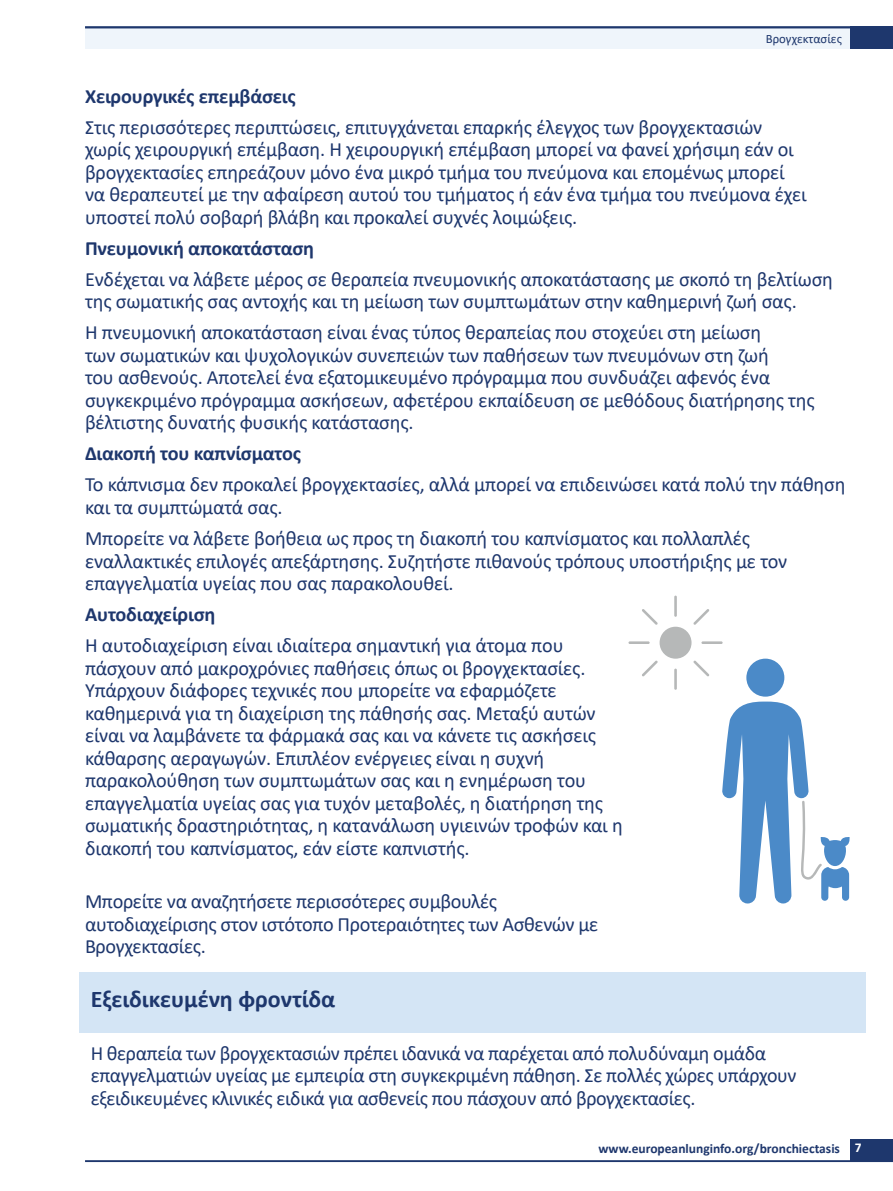
<style>
.page{position:relative;width:893px;height:1191px;background:#fff}
.page>*{position:absolute;margin:0;border:0;box-sizing:border-box;transform-origin:0 0}
.t1{font:700 24px "Calibri";color:#1e376d}
.t2{font:20.25px/22.5px "Calibri";letter-spacing:-.01em;color:#1e376d}
.t3{font:700 20.25px "Calibri";letter-spacing:-.01em;color:#1e376d}
.t4{font:700 13.5px "Calibri";color:#1e376d}
.t5{font:700 13.5px "Calibri";color:#fff}
.t6{font:12.75px "Calibri";color:#1e376d}
</style>
<div class="page">
<div style="left:85px;top:26px;width:808px;height:23px;background:#eff5fb"></div>
<div style="left:850px;top:26px;width:43px;height:23px;background:#1e376d"></div>
<div style="left:850px;top:1138px;width:43px;height:23px;background:#1e376d"></div>
<hr style="left:85px;top:26px;width:808px;height:2px;background:#1e376d">
<hr style="left:85px;top:1160px;width:808px;height:2px;background:#1e376d">
<div style="left:79px;top:971px;width:787px;height:61px;background:#d4e5f5"></div>
<div style="left:746px;top:658px;width:38px;height:38px;background:#4b8ac8;border-radius:50%"></div>
<svg style="left:722px;top:701px;width:128px;height:202px"></svg>
<div style="left:660px;top:626px;width:31px;height:32px;background:#b6b8b8;border-radius:50%"></div>
<hr style="left:674px;top:595px;width:3px;height:22px;background:#b6b8b8">
<hr style="left:674px;top:668px;width:3px;height:22px;background:#b6b8b8">
<hr style="left:701px;top:641px;width:22px;height:3px;background:#b6b8b8">
<hr style="left:628px;top:641px;width:22px;height:3px;background:#b6b8b8">
<svg style="left:693px;top:609px;width:16px;height:16px"></svg>
<svg style="left:642px;top:660px;width:16px;height:16px"></svg>
<svg style="left:693px;top:660px;width:16px;height:16px"></svg>
<svg style="left:642px;top:609px;width:16px;height:16px"></svg>
<p class="t6" style="left:766px;top:29px;width:78px">Βρογχεκτασίες</p>
<p class="t3" style="left:85px;top:82px;width:212px">Χειρουργικές επεμβάσεις</p>
<p class="t2" style="left:85px;top:115px;width:723px">Στις περισσότερες περιπτώσεις, επιτυγχάνεται επαρκής έλεγχος των βρογχεκτασιών χωρίς χειρουργική επέμβαση. Η χειρουργική επέμβαση μπορεί να φανεί χρήσιμη εάν οι βρογχεκτασίες επηρεάζουν μόνο ένα μικρό τμήμα του πνεύμονα και επομένως μπορεί να θεραπευτεί με την αφαίρεση αυτού του τμήματος ή εάν ένα τμήμα του πνεύμονα έχει υποστεί πολύ σοβαρή βλάβη και προκαλεί συχνές λοιμώξεις.</p>
<p class="t3" style="left:85px;top:234px;width:231px">Πνευμονική αποκατάσταση</p>
<p class="t2" style="left:85px;top:267px;width:750px">Ενδέχεται να λάβετε μέρος σε θεραπεία πνευμονικής αποκατάστασης με σκοπό τη βελτίωση της σωματικής σας αντοχής και τη μείωση των συμπτωμάτων στην καθημερινή ζωή σας.</p>
<p class="t2" style="left:85px;top:321px;width:731px">Η πνευμονική αποκατάσταση είναι ένας τύπος θεραπείας που στοχεύει στη μείωση<br>των σωματικών και ψυχολογικών συνεπειών των παθήσεων των πνευμόνων στη ζωή<br>του ασθενούς. Αποτελεί ένα εξατομικευμένο πρόγραμμα που συνδυάζει αφενός ένα συγκεκριμένο πρόγραμμα ασκήσεων, αφετέρου εκπαίδευση σε μεθόδους διατήρησης της βέλτιστης δυνατής φυσικής κατάστασης.</p>
<p class="t3" style="left:85px;top:439px;width:218px">Διακοπή του καπνίσματος</p>
<p class="t2" style="left:85px;top:473px;width:762px">Το κάπνισμα δεν προκαλεί βρογχεκτασίες, αλλά μπορεί να επιδεινώσει κατά πολύ την πάθηση και τα συμπτώματά σας.</p>
<p class="t2" style="left:85px;top:526px;width:704px">Μπορείτε να λάβετε βοήθεια ως προς τη διακοπή του καπνίσματος και πολλαπλές εναλλακτικές επιλογές απεξάρτησης. Συζητήστε πιθανούς τρόπους υποστήριξης με τον επαγγελματία υγείας που σας παρακολουθεί.</p>
<p class="t3" style="left:85px;top:600px;width:132px">Αυτοδιαχείριση</p>
<p class="t2" style="left:85px;top:633px;width:539px">Η αυτοδιαχείριση είναι ιδιαίτερα σημαντική για άτομα που πάσχουν από μακροχρόνιες παθήσεις όπως οι βρογχεκτασίες.<br>Υπάρχουν διάφορες τεχνικές που μπορείτε να εφαρμόζετε καθημερινά για τη διαχείριση της πάθησής σας. Μεταξύ αυτών είναι να λαμβάνετε τα φάρμακά σας και να κάνετε τις ασκήσεις κάθαρσης αεραγωγών. Επιπλέον ενέργειες είναι η συχνή παρακολούθηση των συμπτωμάτων σας και η ενημέρωση του επαγγελματία υγείας σας για τυχόν μεταβολές, η διατήρηση της σωματικής δραστηριότητας, η κατανάλωση υγιεινών τροφών και η διακοπή του καπνίσματος, εάν είστε καπνιστής.</p>
<p class="t2" style="left:85px;top:889px;width:515px">Μπορείτε να αναζητήσετε περισσότερες συμβουλές αυτοδιαχείρισης στον ιστότοπο Προτεραιότητες των Ασθενών με<br>Βρογχεκτασίες.</p>
<p class="t1" style="left:91px;top:982px;width:246px">Εξειδικευμένη φροντίδα</p>
<p class="t2" style="left:91px;top:1041px;width:707px">Η θεραπεία των βρογχεκτασιών πρέπει ιδανικά να παρέχεται από πολυδύναμη ομάδα επαγγελματιών υγείας με εμπειρία στη συγκεκριμένη πάθηση. Σε πολλές χώρες υπάρχουν εξειδικευμένες κλινικές ειδικά για ασθενείς που πάσχουν από βρογχεκτασίες.</p>
<p class="t4" style="left:598px;top:1139px;width:243px">www.europeanlunginfo.org/bronchiectasis</p>
<p class="t5" style="left:855px;top:1138px;width:8px">7</p>
</div>
